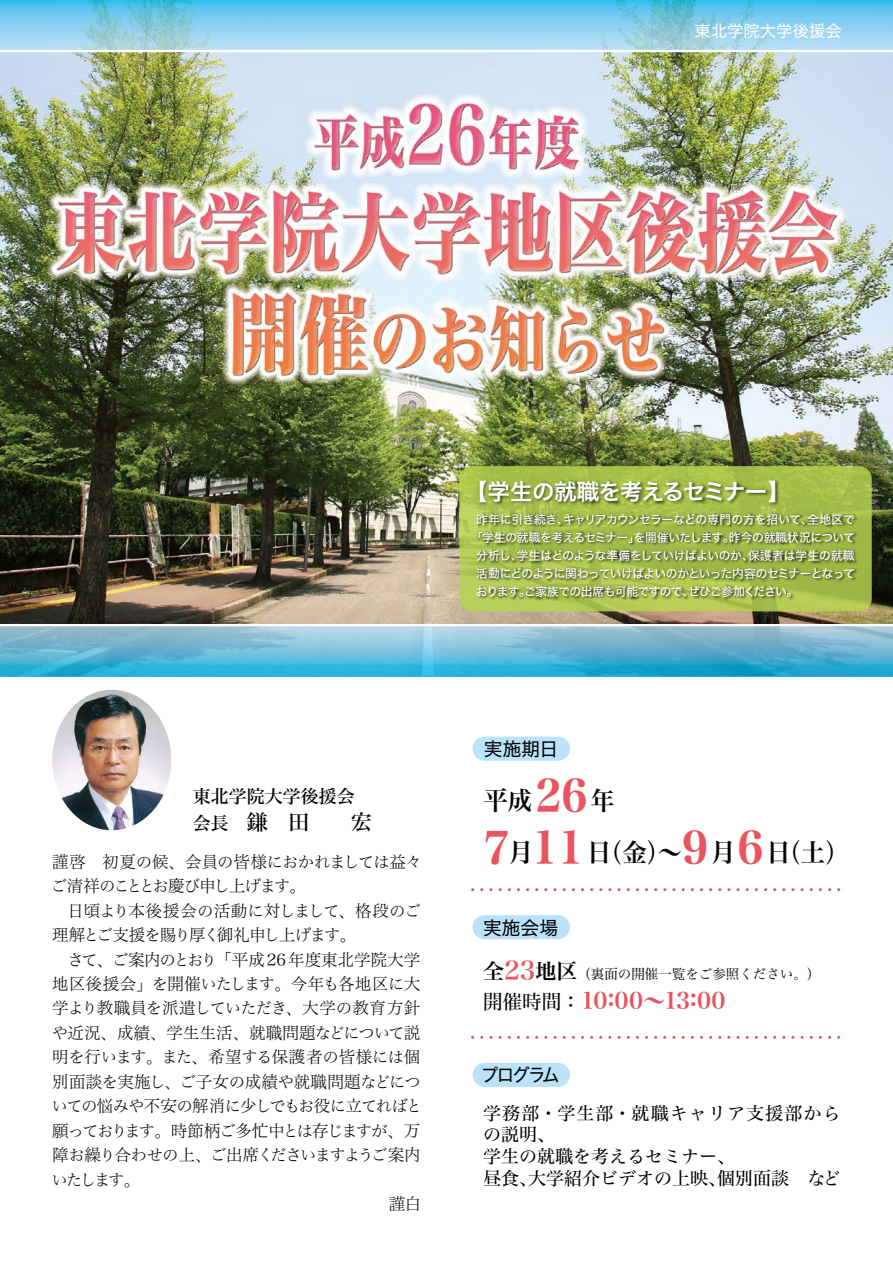
<style>
.page{position:relative;width:893px;height:1263px;background:#fff}
.page>*{position:absolute;margin:0;border:0;box-sizing:border-box;transform-origin:0 0}
.t1{font:25.5px/52.2px "Hira Min Std W6";color:#000;scale:.95 1}
.t2{font:22.5px "Hira Min Std W7";letter-spacing:-.02em;color:#ea545e}
.t3{font:22.5px "Hira Kaku Std W6";letter-spacing:-.035em;color:#fff}
.t4{font:21px "Hira Min Std W5";color:#000}
.t5{font:18.75px "Hira Kaku Std W4";letter-spacing:-.02em;color:#000}
.t6{font:18.75px "Hira Kaku Std W4";letter-spacing:-.02em;color:#000;scale:.93 1}
.t7{font:18px/21.6px "Hira Min Std W4";color:#000}
.t8{font:18px "Hira Min Std W5";color:#000}
.t9{font:16.5px "Hira Min Std W2";letter-spacing:-.02em;color:#000}
.t10{font:16.5px "Hira Min Std W2";letter-spacing:-.045em;color:#000}
.t11{font:16.5px "Hira Min Std W2";color:#000}
.t12{font:16.5px "Hira Min Std W2";letter-spacing:-.09em;color:#000}
.t13{font:16.5px "Hira Min Std W2";letter-spacing:-.085em;color:#000}
.t14{font:16.5px "Hira Min Std W2";letter-spacing:-.015em;color:#000}
.t15{font:16.5px "Hira Min Std W2";letter-spacing:-.025em;color:#000}
.t16{font:16.5px "Hira Min Std W2";letter-spacing:-.01em;color:#000}
.t17{font:16.5px "Hira Min Std W2";letter-spacing:-.08em;color:#000}
.t18{font:16.5px "Hira Min Std W2";letter-spacing:-.07em;color:#000}
.t19{font:16.35px "Hira Kaku Std W4";color:#fff}
.t20{font:13.5px "Hira Min Std W3";color:#000}
.t21{font:12px "Hira Kaku Std W5";letter-spacing:-.04em;color:#fff}
.t22{font:12px "Hira Kaku Std W5";letter-spacing:-.065em;color:#fff}
.s1{font-size:18px}
.s2{font-family:"Hira Min Std W8";font-size:43.5px;color:#ea545e}
.s3{font-family:"Hira Min Std W6";font-size:21px}
.s4{font-family:"Hira Min Std W6";font-size:25.5px;color:#ea545e}
.s5{font-family:"Hira Min Std W4";font-size:19.5px;color:#000}
</style>
<div class="page">
<img style="left:0;top:52px;width:893px;height:1035px">
<svg style="left:0;top:0;width:893px;height:50px;background:#83ceed"></svg>
<svg style="left:0;top:626px;width:893px;height:50px;background:#65b7d5"></svg>
<div style="left:473px;top:737px;width:97px;height:24px;background:#bae3f9;border-radius:12px"></div>
<div style="left:473px;top:915px;width:97px;height:24px;background:#bae3f9;border-radius:12px"></div>
<div style="left:473px;top:1063px;width:97px;height:24px;background:#bae3f9;border-radius:12px"></div>
<svg style="left:473px;top:888px;width:368px;height:3px"></svg>
<svg style="left:473px;top:1036px;width:368px;height:3px"></svg>
<svg style="left:459px;top:466px;width:413px;height:145px;background:#a7c14c"></svg>
<img style="left:474px;top:512px;width:386px;height:102px">
<img style="left:473px;top:478px;width:312px;height:61px">
<hr style="left:0;top:624px;width:893px;height:2px;background:#fff">
<img style="left:52px;top:690px;width:119px;height:140px">
<h3 class="t19" style="left:694px;top:19px;width:149px">東北学院大学後援会</h3>
<h2 class="t3" style="left:465px;top:474px;width:326px">【学生の就職を考えるセミナー】</h2>
<p class="t21" style="left:476px;top:510px;width:380px">昨年に引き続き、キャリアカウンセラーなどの専門の方を招いて、全地区で</p>
<p class="t21" style="left:470px;top:528px;width:386px">「学生の就職を考えるセミナー」を開催いたします。昨今の就職状況について</p>
<p class="t21" style="left:476px;top:546px;width:380px">分析し、学生はどのような準備をしていけばよいのか、保護者は学生の就職</p>
<p class="t22" style="left:476px;top:564px;width:381px">活動にどのように関わっていけばよいのかといった内容のセミナーとなって</p>
<p class="t21" style="left:476px;top:582px;width:324px">おります。ご家族での出席も可能ですので、ぜひご参加ください。</p>
<h3 class="t8" style="left:193px;top:783px;width:163px">東北学院大学後援会</h3>
<h3 class="t4" style="left:193px;top:807px;width:181px"><span class="s1">会長　</span>鎌　田　　宏</h3>
<h3 class="t14" style="left:52px;top:850px;width:372px">謹啓　初夏の候、会員の皆様におかれましては益々</h3>
<h3 class="t18" style="left:51px;top:874px;width:257px">ご清祥のこととお慶び申し上げます。</h3>
<h3 class="t9" style="left:52px;top:899px;width:370px">　日頃より本後援会の活動に対しまして、格段のご</h3>
<h3 class="t17" style="left:52px;top:923px;width:305px">理解とご支援を賜り厚く御礼申し上げます。</h3>
<h3 class="t11" style="left:52px;top:947px;width:369px">　さて、ご案内のとおり「平成 26年度東北学院大学</h3>
<h3 class="t15" style="left:52px;top:972px;width:370px">地区後援会」を開催いたします。今年も各地区に大</h3>
<h3 class="t10" style="left:52px;top:996px;width:370px">学より教職員を派遣していただき、大学の教育方針</h3>
<h3 class="t9" style="left:52px;top:1021px;width:370px">や近況、成績、学生生活、就職問題などについて説</h3>
<h3 class="t16" style="left:52px;top:1045px;width:370px">明を行います。また、希望する保護者の皆様には個</h3>
<h3 class="t9" style="left:52px;top:1070px;width:370px">別面談を実施し、ご子女の成績や就職問題などにつ</h3>
<h3 class="t10" style="left:51px;top:1094px;width:372px">いての悩みや不安の解消に少しでもお役に立てればと</h3>
<h3 class="t12" style="left:52px;top:1119px;width:370px">願っております。時節柄ご多忙中とは存じますが、万</h3>
<h3 class="t13" style="left:52px;top:1143px;width:370px">障お繰り合わせの上、ご出席くださいますようご案内</h3>
<h3 class="t10" style="left:51px;top:1168px;width:90px">いたします。</h3>
<h3 class="t10" style="left:389px;top:1192px;width:34px">謹白</h3>
<h3 class="t5" style="left:484px;top:734px;width:76px">実施期日</h3>
<h1 class="t1" style="left:484px;top:774px;width:386px">平成<span class="s2">26</span>年<br><span class="s2">7</span>月<span class="s2">11</span>日（金）～<span class="s2">9</span>月<span class="s2">6</span>日（土）</h1>
<h3 class="t5" style="left:483px;top:913px;width:76px">実施会場</h3>
<p class="t20" style="left:483px;top:964px;width:339px"><span class="s3">全</span><span class="s4">23</span><span class="s3">地区</span>（裏面の開催一覧をご参照ください。）</p>
<h2 class="t2" style="left:483px;top:984px;width:244px"><span class="s5">開催時間：</span>10:00～13:00</h2>
<h3 class="t6" style="left:481px;top:1061px;width:86px">プログラム</h3>
<h3 class="t7" style="left:483px;top:1102px;width:359px">学務部・学生部・就職キャリア支援部からの説明、<br>学生の就職を考えるセミナー、<br>昼食、大学紹介ビデオの上映、個別面談 など</h3>
</div>
